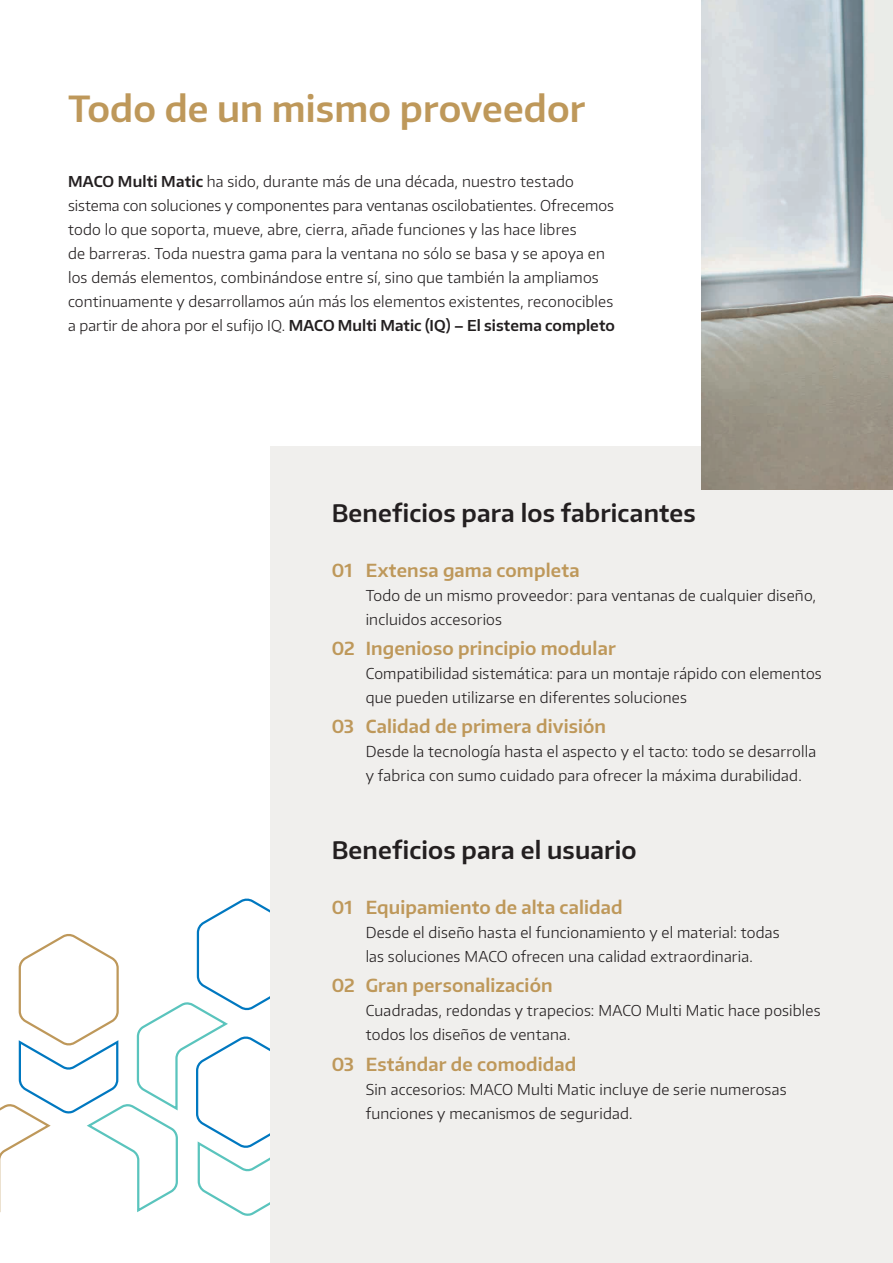
<style>
.page{position:relative;width:893px;height:1263px;background:#fff}
.page>*{position:absolute;margin:0;border:0;box-sizing:border-box;transform-origin:0 0}
.Headline_Kern_Gold{font:600 36px "Encode Sans Normal";letter-spacing:.005em;color:#be985a}
.Subheadline_16auf20_black{font:600 24px "Encode Sans Normal";letter-spacing:.005em;color:#231f20}
.Aufzählungen_Kern_Headline_gold{font:600 18px "Encode Sans Normal";letter-spacing:.005em;color:#be985a}
.Aufzählungen_Kern_Bodytext_schwarz{font:300 15px/24px "Encode Sans Normal";letter-spacing:.015em;color:#231f20}
.Bodytext{font:300 15px/24px "Encode Sans Normal";letter-spacing:.01em;color:#231f20}
.s1{font-weight:600}
</style>
<div class="page">
<svg style="left:0;top:896px;width:271px;height:322px"></svg>
<div style="left:271px;top:446px;width:622px;height:817px;background:#f0efed"></div>
<img style="left:702px;top:0;width:191px;height:489px">
<p class="Headline_Kern_Gold" style="left:68px;top:85px;width:519px">Todo de un mismo proveedor</p>
<p class="Bodytext" style="left:68px;top:169px;width:548px"><span class="s1">MACO Multi Matic</span> ha sido, durante más de una década, nuestro testado sistema con soluciones y componentes para ventanas oscilobatientes. Ofrecemos todo lo que soporta, mueve, abre, cierra, añade funciones y las hace libres<br>de barreras. Toda nuestra gama para la ventana no sólo se basa y se apoya en los demás elementos, combinándose entre sí, sino que también la ampliamos continuamente y desarrollamos aún más los elementos existentes, reconocibles a partir de ahora por el sufijo IQ. <span class="s1">MACO Multi Matic (IQ) – El sistema completo</span></p>
<p class="Subheadline_16auf20_black" style="left:332px;top:497px;width:366px">Beneficios para los fabricantes</p>
<p class="Aufzählungen_Kern_Headline_gold" style="left:332px;top:558px;width:249px">01 Extensa gama completa</p>
<p class="Aufzählungen_Kern_Bodytext_schwarz" style="left:366px;top:583px;width:452px">Todo de un mismo proveedor: para ventanas de cualquier diseño, incluidos accesorios</p>
<p class="Aufzählungen_Kern_Headline_gold" style="left:332px;top:636px;width:286px">02 Ingenioso principio modular</p>
<p class="Aufzählungen_Kern_Bodytext_schwarz" style="left:366px;top:661px;width:457px">Compatibilidad sistemática: para un montaje rápido con elementos que pueden utilizarse en diferentes soluciones</p>
<p class="Aufzählungen_Kern_Headline_gold" style="left:332px;top:715px;width:276px">03 Calidad de primera división</p>
<p class="Aufzählungen_Kern_Bodytext_schwarz" style="left:366px;top:739px;width:452px">Desde la tecnología hasta el aspecto y el tacto: todo se desarrolla y fabrica con sumo cuidado para ofrecer la máxima durabilidad.</p>
<p class="Subheadline_16auf20_black" style="left:332px;top:835px;width:306px">Beneficios para el usuario</p>
<p class="Aufzählungen_Kern_Headline_gold" style="left:332px;top:895px;width:293px">01 Equipamiento de alta calidad</p>
<p class="Aufzählungen_Kern_Bodytext_schwarz" style="left:366px;top:920px;width:415px">Desde el diseño hasta el funcionamiento y el material: todas las soluciones MACO ofrecen una calidad extraordinaria.</p>
<p class="Aufzählungen_Kern_Headline_gold" style="left:332px;top:974px;width:222px">02 Gran personalización</p>
<p class="Aufzählungen_Kern_Bodytext_schwarz" style="left:366px;top:998px;width:456px">Cuadradas, redondas y trapecios: MACO Multi Matic hace posibles todos los diseños de ventana.</p>
<p class="Aufzählungen_Kern_Headline_gold" style="left:332px;top:1052px;width:246px">03 Estándar de comodidad</p>
<p class="Aufzählungen_Kern_Bodytext_schwarz" style="left:366px;top:1076px;width:422px">Sin accesorios: MACO Multi Matic incluye de serie numerosas funciones y mecanismos de seguridad.</p>
</div>
